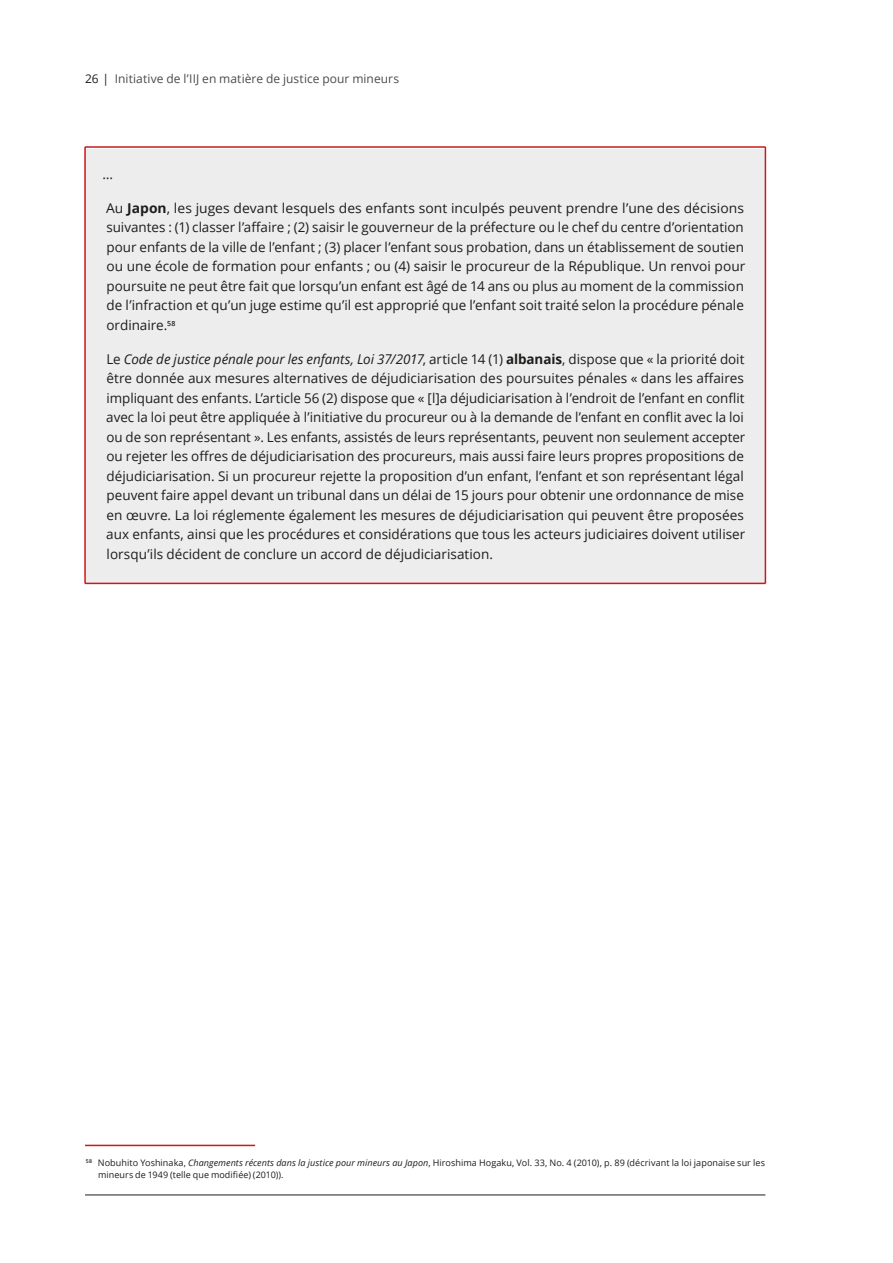
<style>
.page{position:relative;width:893px;height:1263px;background:#fff}
.page>*{position:absolute;margin:0;border:0;box-sizing:border-box;transform-origin:0 0}
.Highlighted_Example{font:13.5px/19.5px "Open Sans";color:#1d1d1b;text-align:justify}
.t1{font:12px "Open Sans";letter-spacing:.005em;color:#4b4b4a}
.ENG_Footnote{font:9px/12px "Open Sans";letter-spacing:.005em;color:#1d1d1b}
.s1{color:#1d1d1b}
.s2{font-weight:700}
.s3{font-style:italic}
</style>
<div class="page">
<hr style="left:85px;top:1194px;width:680px;height:1px;background:#1d1d1b">
<div style="left:87px;top:150px;width:676px;height:431px;background:#ededed"></div>
<div style="left:84px;top:146px;width:682px;height:438px;border:2px solid #cd171a"></div>
<hr style="left:85px;top:1145px;width:170px;height:1px;background:#cd171a">
<p class="t1" style="left:85px;top:70px;width:316px"><span class="s1">26 |</span> Initiative de l’IIJ en matière de justice pour mineurs</p>
<p class="Highlighted_Example" style="left:102px;top:164px;width:12px">…</p>
<p class="Highlighted_Example" style="left:106px;top:198px;width:641px">Au <span class="s2">Japon</span>, les juges devant lesquels des enfants sont inculpés peuvent prendre l’une des décisions suivantes : (1) classer l’affaire ; (2) saisir le gouverneur de la préfecture ou le chef du centre d’orientation pour enfants de la ville de l’enfant ; (3) placer l’enfant sous probation, dans un établissement de soutien ou une école de formation pour enfants ; ou (4) saisir le procureur de la République. Un renvoi pour poursuite ne peut être fait que lorsqu’un enfant est âgé de 14 ans ou plus au moment de la commission de l’infraction et qu’un juge estime qu’il est approprié que l’enfant soit traité selon la procédure pénale ordinaire.<sup>58</sup></p>
<p class="Highlighted_Example" style="left:106px;top:349px;width:640px">Le <span class="s3">Code de justice pénale pour les enfants, Loi 37/2017</span>, article 14 (1) <span class="s2">albanais</span>, dispose que « la priorité doit être donnée aux mesures alternatives de déjudiciarisation des poursuites pénales « dans les affaires impliquant des enfants. L’article 56 (2) dispose que « [l]a déjudiciarisation à l’endroit de l’enfant en conflit avec la loi peut être appliquée à l’initiative du procureur ou à la demande de l’enfant en conflit avec la loi ou de son représentant ». Les enfants, assistés de leurs représentants, peuvent non seulement accepter ou rejeter les offres de déjudiciarisation des procureurs, mais aussi faire leurs propres propositions de déjudiciarisation. Si un procureur rejette la proposition d’un enfant, l’enfant et son représentant légal peuvent faire appel devant un tribunal dans un délai de 15 jours pour obtenir une ordonnance de mise en œuvre. La loi réglemente également les mesures de déjudiciarisation qui peuvent être proposées aux enfants, ainsi que les procédures et considérations que tous les acteurs judiciaires doivent utiliser lorsqu’ils décident de conclure un accord de déjudiciarisation.</p>
<p class="ENG_Footnote" style="left:98px;top:1156px;width:668px;text-indent:-12px"><sup>58</sup> Nobuhito Yoshinaka, <span class="s3">Changements récents dans la justice pour mineurs au Japon</span>, Hiroshima Hogaku, Vol. 33, No. 4 (2010), p. 89 (décrivant la loi japonaise sur les mineurs de 1949 (telle que modifiée) (2010)).</p>
</div>
